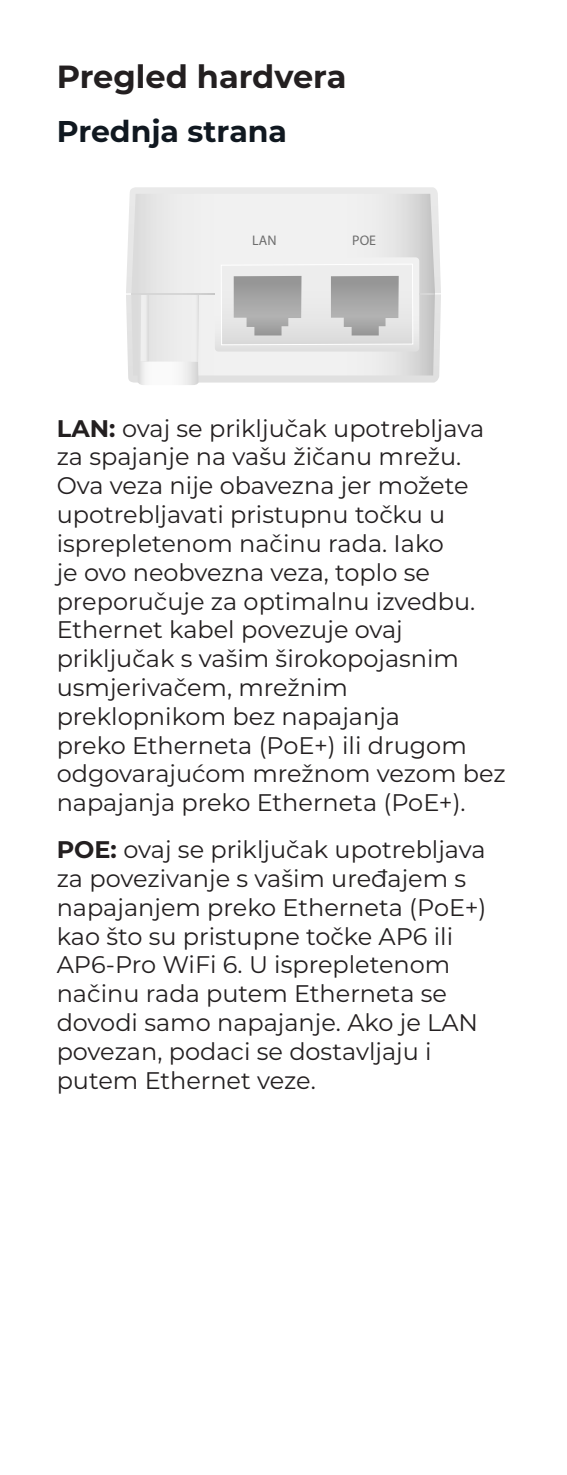
<style>
.page{position:relative;width:567px;height:1475px;background:#fff}
.page>*{position:absolute;margin:0;border:0;box-sizing:border-box;transform-origin:0 0}
.t1{font:700 32px "Montserrat";color:#231f20}
.t2{font:700 30px "Montserrat";color:#101820}
.t3{font:24px/28.8px "Montserrat";color:#231f20}
.t4{font:14px "Myriad Pro";color:#6d6d6d}
.s1{font-weight:700}
</style>
<div class="page">
<svg style="left:126px;top:187px;width:315px;height:195px"></svg>
<svg style="left:131px;top:194px;width:304px;height:181px"></svg>
<svg style="left:138px;top:361px;width:60px;height:24px"></svg>
<div style="left:141px;top:294px;width:7px;height:67px;background:#eee"></div>
<div style="left:191px;top:294px;width:8px;height:67px;background:#eee"></div>
<hr style="left:131px;top:293px;width:84px;height:1px;background:#d6d6d6">
<svg style="left:215px;top:257px;width:220px;height:94px;background:#cfcfcf"></svg>
<h1 class="t1" style="left:57px;top:53px;width:291px">Pregled hardvera</h1>
<p class="t2" style="left:57px;top:109px;width:232px">Prednja strana</p>
<p class="t4" style="left:252px;top:232px;width:26px">LAN</p>
<p class="t4" style="left:352px;top:232px;width:25px">POE</p>
<p class="t3" style="left:57px;top:413px;width:450px"><span class="s1">LAN:</span> ovaj se priključak upotrebljava za spajanje na vašu žičanu mrežu.<br>Ova veza nije obavezna jer možete upotrebljavati pristupnu točku u isprepletenom načinu rada. Iako<br>je ovo neobvezna veza, toplo se preporučuje za optimalnu izvedbu.<br>Ethernet kabel povezuje ovaj priključak s vašim širokopojasnim usmjerivačem, mrežnim preklopnikom bez napajanja<br>preko Etherneta (PoE+) ili drugom odgovarajućom mrežnom vezom bez napajanja preko Etherneta (PoE+).</p>
<p class="t3" style="left:57px;top:834px;width:431px"><span class="s1">POE:</span> ovaj se priključak upotrebljava za povezivanje s vašim uređajem s napajanjem preko Etherneta (PoE+) kao što su pristupne točke AP6 ili<br>AP6-Pro WiFi 6. U isprepletenom načinu rada putem Etherneta se dovodi samo napajanje. Ako je LAN povezan, podaci se dostavljaju i putem Ethernet veze.</p>
</div>
